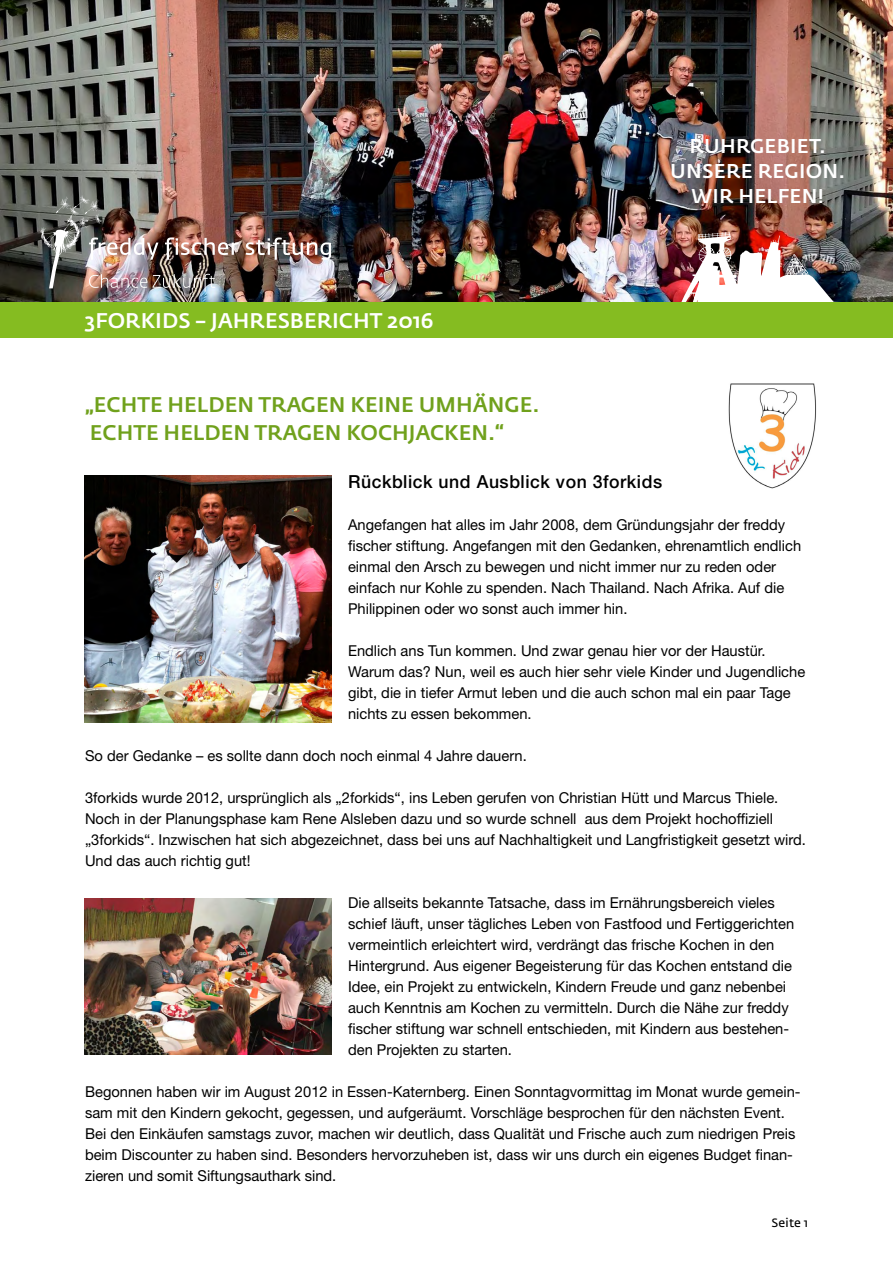
<style>
.page{position:relative;width:893px;height:1263px;background:#fff}
.page>*{position:absolute;margin:0;border:0;box-sizing:border-box;transform-origin:0 0}
.t1{font:500 21px/28.5px "Fedra Sans";color:#70a11c}
.t2{font:500 21px "Fedra Sans";color:#fff}
.t3{font:500 19.8px/24.8px "Fedra Sans";letter-spacing:.01em;color:#fff;text-align:center}
.t4{font:500 18px "Helvetica Neue";letter-spacing:.03em;color:#000}
.t5{font:15px/21px "Helvetica Neue";color:#000}
.t6{font:12px "Fedra Sans";color:#000}
</style>
<div class="page">
<img style="left:0;top:0;width:893px;height:303px">
<img style="left:246px;top:237px;width:85px;height:23px">
<img style="left:40px;top:195px;width:199px;height:97px">
<img style="left:681px;top:232px;width:153px;height:71px">
<div style="left:0;top:303px;width:893px;height:35px;background:#85bc21"></div>
<img style="left:85px;top:476px;width:246px;height:246px">
<img style="left:85px;top:898px;width:246px;height:156px">
<img style="left:728px;top:383px;width:88px;height:105px">
<h1 class="t2" style="left:85px;top:309px;width:350px">3FORKIDS – JAHRESBERICHT 2016</h1>
<h2 class="t3" style="left:670px;top:134px;width:176px">RUHRGEBIET.<br>UNSERE REGION.<br>WIR HELFEN!</h2>
<h1 class="t1" style="left:85px;top:390px;width:456px">„ECHTE HELDEN TRAGEN KEINE UMHÄNGE.<br>ECHTE HELDEN TRAGEN KOCHJACKEN.“</h1>
<p class="t4" style="left:348px;top:471px;width:316px">Rückblick und Ausblick von 3forkids</p>
<p class="t5" style="left:348px;top:514px;width:455px">Angefangen hat alles im Jahr 2008, dem Gründungsjahr der freddy fischer stiftung. Angefangen mit den Gedanken, ehrenamtlich endlich einmal den Arsch zu bewegen und nicht immer nur zu reden oder einfach nur Kohle zu spenden. Nach Thailand. Nach Afrika. Auf die Philippinen oder wo sonst auch immer hin.</p>
<p class="t5" style="left:348px;top:640px;width:459px">Endlich ans Tun kommen. Und zwar genau hier vor der Haustür.<br>Warum das? Nun, weil es auch hier sehr viele Kinder und Jugendliche gibt, die in tiefer Armut leben und die auch schon mal ein paar Tage nichts zu essen bekommen.</p>
<p class="t5" style="left:85px;top:745px;width:443px">So der Gedanke – es sollte dann doch noch einmal 4 Jahre dauern.</p>
<p class="t5" style="left:85px;top:787px;width:722px">3forkids wurde 2012, ursprünglich als „2forkids“, ins Leben gerufen von Christian Hütt und Marcus Thiele.<br>Noch in der Planungsphase kam Rene Alsleben dazu und so wurde schnell aus dem Projekt hochoffiziell „3forkids“. Inzwischen hat sich abgezeichnet, dass bei uns auf Nachhaltigkeit und Langfristigkeit gesetzt wird.<br>Und das auch richtig gut!</p>
<p class="t5" style="left:348px;top:892px;width:448px">Die allseits bekannte Tatsache, dass im Ernährungsbereich vieles schief läuft, unser tägliches Leben von Fastfood und Fertiggerichten vermeintlich erleichtert wird, verdrängt das frische Kochen in den Hintergrund. Aus eigener Begeisterung für das Kochen entstand die Idee, ein Projekt zu entwickeln, Kindern Freude und ganz nebenbei auch Kenntnis am Kochen zu vermitteln. Durch die Nähe zur freddy fischer stiftung war schnell entschieden, mit Kindern aus bestehen&shy;den Projekten zu starten.</p>
<p class="t5" style="left:85px;top:1081px;width:717px">Begonnen haben wir im August 2012 in Essen-Katernberg. Einen Sonntagvormittag im Monat wurde gemein&shy;sam mit den Kindern gekocht, gegessen, und aufgeräumt. Vorschläge besprochen für den nächsten Event.<br>Bei den Einkäufen samstags zuvor, machen wir deutlich, dass Qualität und Frische auch zum niedrigen Preis beim Discounter zu haben sind. Besonders hervorzuheben ist, dass wir uns durch ein eigenes Budget finan&shy;zieren und somit Siftungsauthark sind.</p>
<p class="t6" style="left:771px;top:1216px;width:38px">Seite 1</p>
</div>
